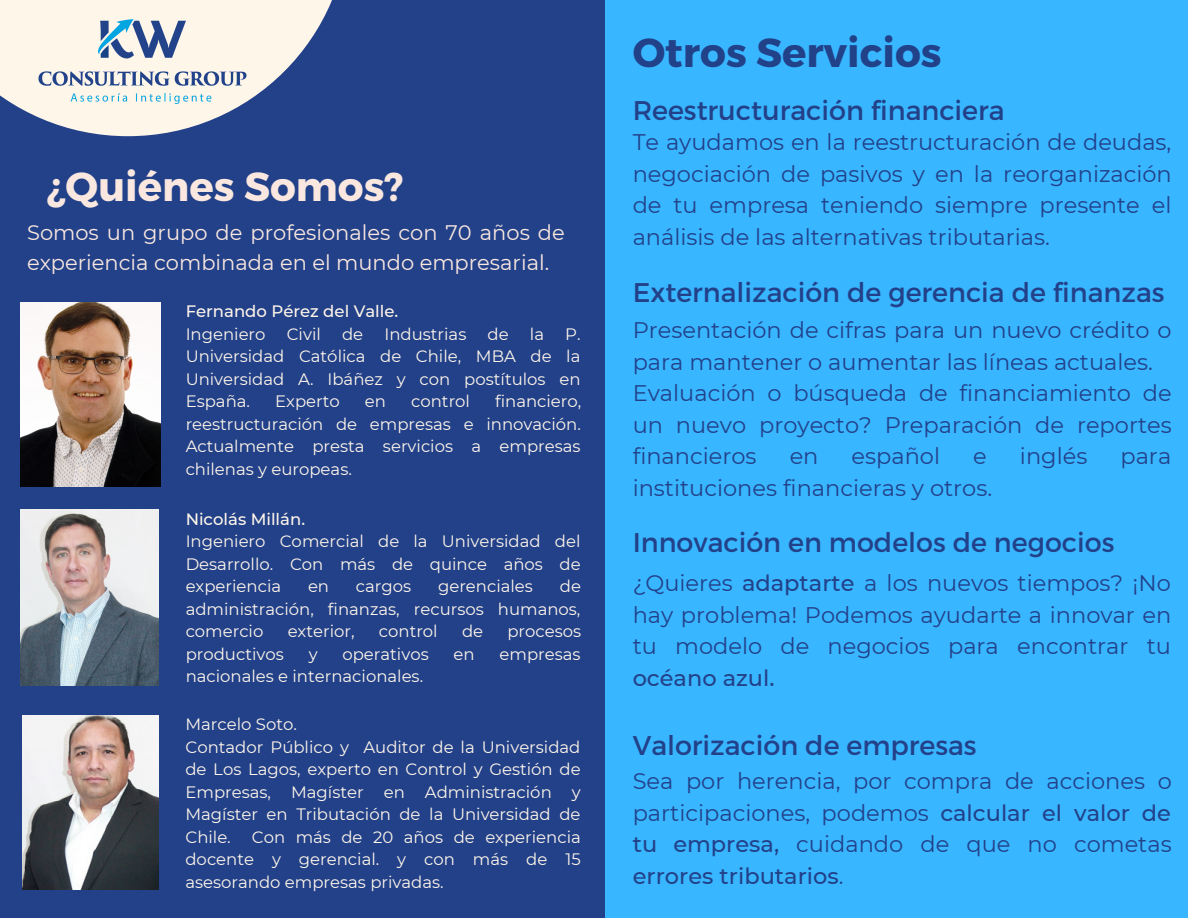
<style>
.page{position:relative;width:1188px;height:918px;background:#224189}
.page>*{position:absolute;margin:0;border:0;box-sizing:border-box;transform-origin:0 0}
.t1{font:700 40.5px "Montserrat";color:#fae8e0}
.t2{font:700 40.5px "Montserrat";color:#214189}
.t3{font:27px "Montserrat";color:#224189}
.t4{font:22.5px/31.5px "Montserrat";color:#224189;text-align:justify}
.t5{font:21px/29.2px "Montserrat";color:#fae8e0}
.t6{font:16.5px/22.5px "Montserrat";color:#fff6ea;text-align:justify}
.t7{font:500 16.5px "Montserrat";color:#fff6ea}
.s1{font-weight:500}
</style>
<div class="page">
<div style="left:606px;top:0;width:582px;height:918px;background:#38b6ff"></div>
<svg style="left:312px;top:0;width:20px;height:38px"></svg>
<img style="left:0;top:0;width:312px;height:137px">
<img style="left:20px;top:303px;width:141px;height:183px">
<img style="left:20px;top:510px;width:139px;height:175px">
<img style="left:23px;top:715px;width:136px;height:175px">
<p class="t1" style="left:46px;top:161px;width:359px">¿Quiénes Somos?</p>
<p class="t5" style="left:27px;top:218px;width:539px">Somos un grupo de profesionales con 70 años de experiencia combinada en el mundo empresarial.</p>
<p class="t7" style="left:186px;top:301px;width:214px">Fernando Pérez del Valle.</p>
<p class="t6" style="left:186px;top:323px;width:81px">Ingeniero</p>
<p class="t6" style="left:287px;top:323px;width:36px">Civil</p>
<p class="t6" style="left:342px;top:323px;width:23px">de</p>
<p class="t6" style="left:384px;top:323px;width:84px">Industrias</p>
<p class="t6" style="left:488px;top:323px;width:23px">de</p>
<p class="t6" style="left:530px;top:323px;width:16px">la</p>
<p class="t6" style="left:186px;top:323px;width:396px;text-indent:380px">P.<br>Universidad Católica de Chile, MBA de la Universidad A. Ibáñez y con postítulos en España.</p>
<p class="t6" style="left:186px;top:390px;width:397px;text-indent:310px">financiero, reestructuración de empresas e innovación.<br>Actualmente presta servicios a empresas chilenas y europeas.</p>
<p class="t7" style="left:186px;top:509px;width:121px">Nicolás Millán.</p>
<p class="t6" style="left:186px;top:530px;width:397px">Ingeniero Comercial de la Universidad del Desarrollo. Con más de quince años de experiencia</p>
<p class="t6" style="left:275px;top:390px;width:66px">Experto</p>
<p class="t6" style="left:365px;top:390px;width:23px">en</p>
<p class="t6" style="left:411px;top:390px;width:60px">control</p>
<p class="t6" style="left:186px;top:575px;width:397px;text-indent:374px">de administración, finanzas, recursos humanos, comercio</p>
<p class="t6" style="left:308px;top:575px;width:23px">en</p>
<p class="t6" style="left:356px;top:575px;width:57px">cargos</p>
<p class="t6" style="left:438px;top:575px;width:96px">gerenciales</p>
<p class="t6" style="left:288px;top:620px;width:68px">exterior,</p>
<p class="t6" style="left:379px;top:620px;width:60px">control</p>
<p class="t6" style="left:462px;top:620px;width:23px">de</p>
<p class="t6" style="left:507px;top:620px;width:75px">procesos</p>
<p class="t6" style="left:186px;top:643px;width:100px">productivos</p>
<p class="t6" style="left:309px;top:643px;width:10px">y</p>
<p class="t6" style="left:342px;top:643px;width:88px">operativos</p>
<p class="t6" style="left:454px;top:643px;width:23px">en</p>
<p class="t6" style="left:500px;top:643px;width:83px">empresas</p>
<p class="t6" style="left:186px;top:665px;width:239px">nacionales e internacionales.</p>
<p class="t6" style="left:185px;top:713px;width:113px">Marcelo Soto.</p>
<p class="t6" style="left:185px;top:736px;width:397px">Contador Público y Auditor de la Universidad de Los Lagos, experto en Control y Gestión de Empresas, Magíster en Administración y Magíster en Tributación de la Universidad de Chile.</p>
<p class="t6" style="left:185px;top:826px;width:397px;text-indent:66px">Con más de 20 años de experiencia docente y gerencial. y con más de 15 asesorando empresas privadas.</p>
<p class="t2" style="left:633px;top:26px;width:310px">Otros Servicios</p>
<p class="t3" style="left:633px;top:93px;width:373px">Reestructuración financiera</p>
<p class="t4" style="left:633px;top:127px;width:541px">Te ayudamos en la reestructuración de deudas, negociación de pasivos y en la reorganización de tu empresa teniendo siempre presente el análisis de las alternativas tributarias.</p>
<p class="t3" style="left:633px;top:275px;width:533px">Externalización de gerencia de finanzas</p>
<p class="t4" style="left:633px;top:314px;width:540px">Presentación de cifras para un nuevo crédito o para mantener o aumentar las líneas actuales.</p>
<p class="t4" style="left:633px;top:377px;width:541px">Evaluación o búsqueda de financiamiento de un nuevo proyecto? Preparación de reportes financieros</p>
<p class="t4" style="left:790px;top:440px;width:30px">en</p>
<p class="t4" style="left:852px;top:440px;width:90px">español</p>
<p class="t4" style="left:973px;top:440px;width:15px">e</p>
<p class="t4" style="left:1020px;top:440px;width:69px">inglés</p>
<p class="t4" style="left:1120px;top:440px;width:52px">para</p>
<p class="t4" style="left:633px;top:472px;width:361px">instituciones financieras y otros.</p>
<p class="t3" style="left:633px;top:525px;width:483px">Innovación en modelos de negocios</p>
<p class="t4" style="left:633px;top:568px;width:540px">¿Quieres <span class="s1">adaptarte</span> a los nuevos tiempos? ¡No hay problema! Podemos ayudarte a innovar en tu modelo de negocios para encontrar tu <span class="s1">océano azul.</span></p>
<p class="t3" style="left:633px;top:728px;width:345px">Valorización de empresas</p>
<p class="t4" style="left:633px;top:765px;width:541px">Sea por herencia, por compra de acciones o participaciones, podemos <span class="s1">calcular el valor de tu empresa,</span> cuidando de que no cometas <span class="s1">errores tributarios</span>.</p>
</div>
